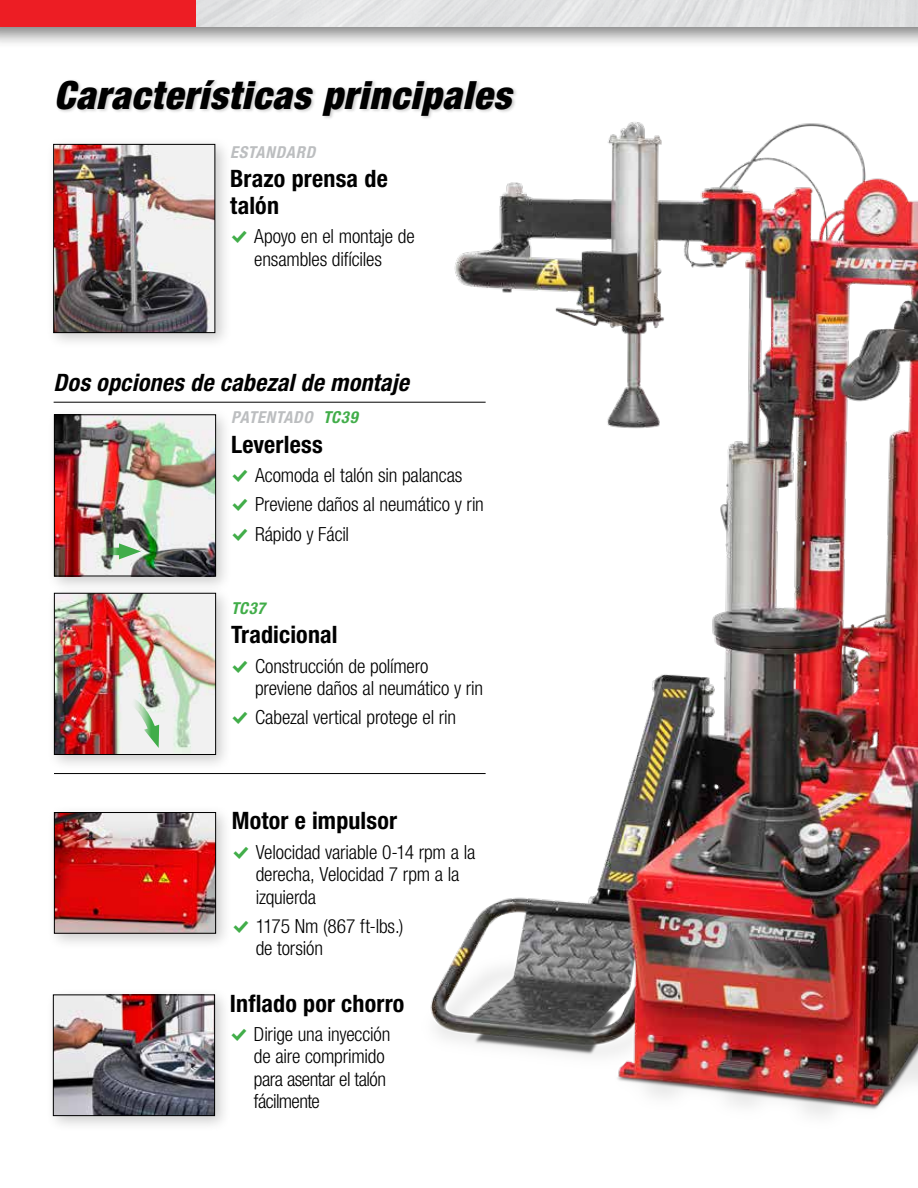
<style>
.page{position:relative;width:918px;height:1188px;background:#fff}
.page>*{position:absolute;margin:0;border:0;box-sizing:border-box;transform-origin:0 0}
.t1{font:italic 900 condensed 39px "Helvetica Neue LT Std";letter-spacing:.025em;color:#000}
.t2{font:700 condensed 24px/27px "Helvetica Neue LT Std";letter-spacing:.005em;color:#000}
.t3{font:italic 700 condensed 24px "Helvetica Neue LT Std";letter-spacing:.01em;color:#000}
.t4{font:300 condensed 19.5px/22.5px "Helvetica Neue LT Std";letter-spacing:-.01em;color:#000}
.t5{font:italic 700 condensed 16.5px "Helvetica Neue LT Std";letter-spacing:.02em;color:#bcbec0}
.t6{font:italic 700 condensed 16.5px "Helvetica Neue LT Std";letter-spacing:.04em;color:#bcbec0}
.t7{font:italic 700 condensed 16.5px "Helvetica Neue LT Std";color:#41ad49}
.s1{font-family:"Modern Pictograms";font-weight:400;font-stretch:normal;font-size:21px;color:#41ad49}
.s2{color:#41ad49}
</style>
<div class="page">
<div style="left:56px;top:79px;width:462px;height:41px;background:#000;opacity:.2"></div>
<div style="left:46px;top:137px;width:186px;height:213px;background:#000;opacity:.2"></div>
<img style="left:55px;top:146px;width:158px;height:185px">
<div style="left:53px;top:144px;width:162px;height:189px;border:1px solid #000"></div>
<div style="left:46px;top:987px;width:186px;height:146px;background:#000;opacity:.2"></div>
<img style="left:55px;top:996px;width:158px;height:118px">
<div style="left:53px;top:994px;width:162px;height:122px;border:1px solid #000"></div>
<div style="left:47px;top:805px;width:186px;height:145px;background:#000;opacity:.2"></div>
<img style="left:56px;top:814px;width:158px;height:118px">
<div style="left:54px;top:812px;width:162px;height:122px;border:1px solid #000"></div>
<div style="left:47px;top:586px;width:186px;height:186px;background:#000;opacity:.2"></div>
<img style="left:56px;top:595px;width:158px;height:158px">
<div style="left:54px;top:593px;width:162px;height:162px;border:1px solid #000"></div>
<div style="left:47px;top:407px;width:186px;height:186px;background:#000;opacity:.2"></div>
<img style="left:56px;top:416px;width:158px;height:158px">
<div style="left:54px;top:414px;width:162px;height:162px;border:1px solid #000"></div>
<hr style="left:54px;top:402px;width:432px;height:1px;background:#000">
<svg style="left:98px;top:548px;width:21px;height:7px"></svg>
<svg style="left:119px;top:543px;width:22px;height:16px"></svg>
<svg style="left:129px;top:697px;width:32px;height:51px"></svg>
<hr style="left:54px;top:773px;width:432px;height:1px;background:#000">
<img style="left:422px;top:103px;width:496px;height:1013px">
<div style="left:0;top:0;width:918px;height:49px;background:#000;opacity:.5"></div>
<img style="left:196px;top:0;width:722px;height:27px">
<div style="left:0;top:0;width:196px;height:27px;background:#ed1d24"></div>
<h1 class="t1" style="left:54px;top:71px;width:459px">Características principales</h1>
<p class="t6" style="left:230px;top:142px;width:86px">ESTANDARD</p>
<p class="t2" style="left:230px;top:165px;width:159px">Brazo prensa de talón</p>
<p class="t4" style="left:230px;top:225px;width:186px;text-align:center"><span class="s1">%</span> Apoyo en el montaje de ensambles difíciles</p>
<p class="t3" style="left:54px;top:368px;width:357px">Dos opciones de cabezal de montaje</p>
<p class="t5" style="left:231px;top:407px;width:128px">PATENTADO <span class="s2">TC39</span></p>
<p class="t2" style="left:231px;top:431px;width:93px">Leverless</p>
<p class="t4" style="left:231px;top:460px;width:254px;line-height:29.2px"><span class="s1">%</span> Acomoda el talón sin palancas <span class="s1">%</span> Previene daños al neumático y rin <span class="s1">%</span> Rápido y Fácil</p>
<p class="t7" style="left:231px;top:598px;width:36px">TC37</p>
<p class="t2" style="left:231px;top:621px;width:108px">Tradicional</p>
<p class="t4" style="left:255px;top:654px;width:230px;text-indent:-24px"><span class="s1">%</span> Construcción de polímero previene daños al neumático y rin</p>
<p class="t4" style="left:231px;top:706px;width:227px"><span class="s1">%</span> Cabezal vertical protege el rin</p>
<p class="t2" style="left:232px;top:807px;width:167px">Motor e impulsor</p>
<p class="t4" style="left:256px;top:840px;width:221px;text-indent:-24px"><span class="s1">%</span> Velocidad variable 0-14 rpm a la derecha, Velocidad 7 rpm a la izquierda</p>
<p class="t4" style="left:256px;top:914px;width:149px;text-indent:-24px"><span class="s1">%</span> 1175 Nm (867 ft-lbs.) de torsión</p>
<p class="t2" style="left:230px;top:989px;width:176px">Inflado por chorro</p>
<p class="t4" style="left:254px;top:1023px;width:138px;text-indent:-24px"><span class="s1">%</span> Dirige una inyección de aire comprimido para asentar el talón fácilmente</p>
</div>
